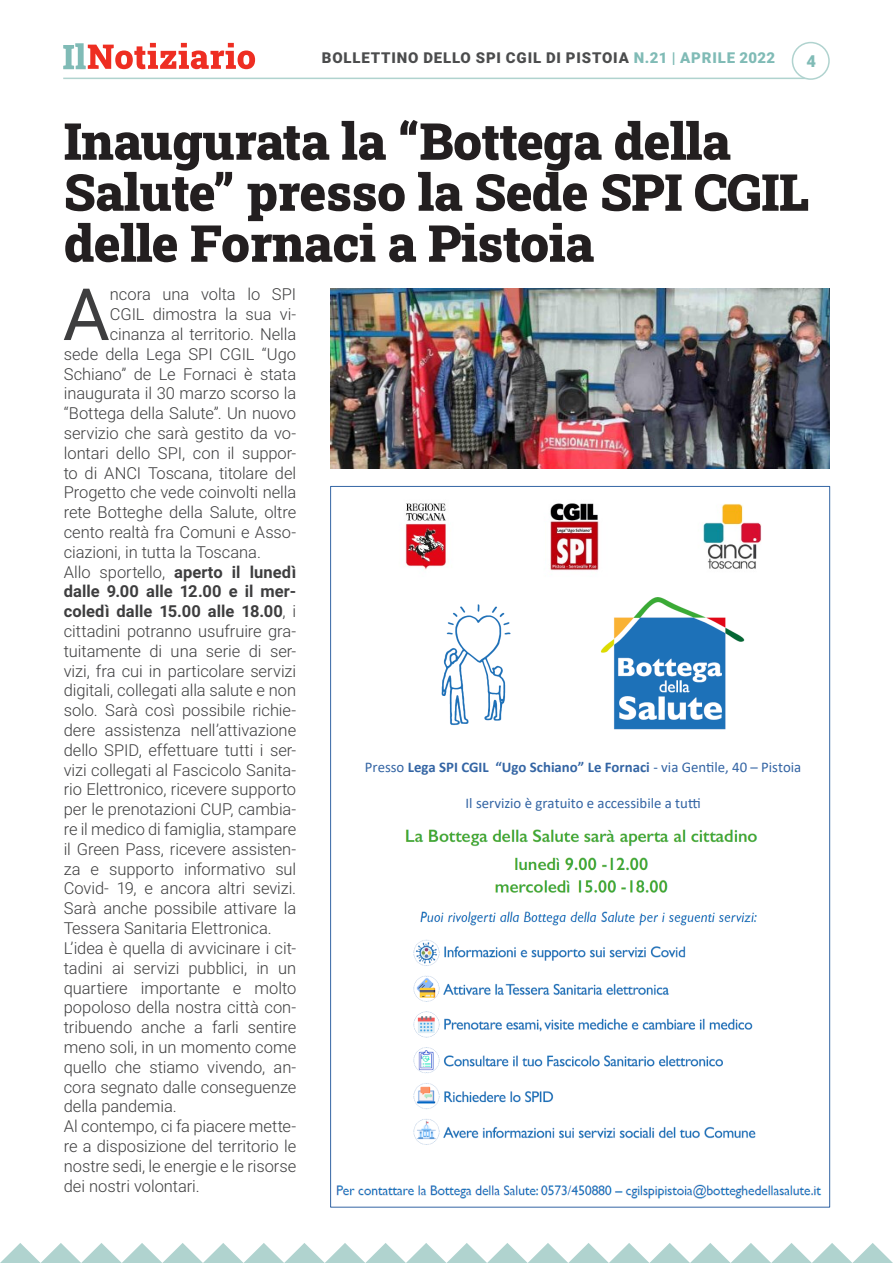
<style>
.page{position:relative;width:893px;height:1263px;background:#fff}
.page>*{position:absolute;margin:0;border:0;box-sizing:border-box;transform-origin:0 0}
.t1{font:72.15px "Roboto";color:#3e3e3f}
.t2{font:900 51px/51px "Roboto Slab";letter-spacing:-.01em;color:#231f20}
.t3{font:300 16.5px "Roboto";letter-spacing:-.005em;color:#3e3e3f}
.t4{font:700 16.5px "Roboto";color:#3e3e3f}
.t5{font:900 16.5px "Roboto";color:#80bbb6}
.t6{font:900 15px "Roboto";letter-spacing:.055em;color:#4b4c4d}
.t7{font:700 14.85px "Calibri";color:#3465a4}
.t8{font:14.85px "Calibri";color:#3465a4}
.s1{color:#80bbb6}
.s2{font-weight:700}
.s3{font-weight:300}
.s4{font-weight:400}
</style>
<div class="page">
<svg style="left:63px;top:43px;width:192px;height:26px"></svg>
<hr style="left:63px;top:78px;width:748px;height:1px;background:#b0d3cf">
<div style="left:792px;top:42px;width:38px;height:38px;border:2px solid #b0d3cf;border-radius:50%"></div>
<svg style="left:330px;top:486px;width:500px;height:722px"></svg>
<img style="left:335px;top:1179px;width:489px;height:22px">
<img style="left:330px;top:288px;width:499px;height:180px">
<svg style="left:0;top:1243px;width:893px;height:20px"></svg>
<p class="t6" style="left:322px;top:47px;width:455px">BOLLETTINO DELLO SPI CGIL DI PISTOIA <span class="s1">N.21 | APRILE 2022</span></p>
<p class="t5" style="left:806px;top:49px;width:11px">4</p>
<h2 class="t2" style="left:64px;top:114px;width:747px">Inaugurata la “Bottega della<br>Salute” presso la Sede SPI CGIL delle Fornaci a Pistoia</h2>
<h1 class="t1" style="left:63px;top:264px;width:49px">A</h1>
<p class="t3" style="left:110px;top:283px;width:188px">ncora una volta lo SPI</p>
<p class="t3" style="left:110px;top:303px;width:188px">CGIL dimostra la sua vi-</p>
<p class="t3" style="left:110px;top:323px;width:188px">cinanza al territorio. Nella</p>
<p class="t3" style="left:64px;top:342px;width:234px">sede della Lega SPI CGIL “Ugo</p>
<p class="t3" style="left:64px;top:362px;width:234px">Schiano” de Le Fornaci è stata</p>
<p class="t3" style="left:64px;top:382px;width:234px">inaugurata il 30 marzo scorso la</p>
<p class="t3" style="left:64px;top:402px;width:234px">“Bottega della Salute”. Un nuovo</p>
<p class="t3" style="left:64px;top:422px;width:234px">servizio che sarà gestito da vo-</p>
<p class="t3" style="left:64px;top:441px;width:234px">lontari dello SPI, con il suppor-</p>
<p class="t3" style="left:64px;top:461px;width:234px">to di ANCI Toscana, titolare del</p>
<p class="t3" style="left:64px;top:481px;width:234px">Progetto che vede coinvolti nella</p>
<p class="t3" style="left:64px;top:501px;width:234px">rete Botteghe della Salute, oltre</p>
<p class="t3" style="left:64px;top:521px;width:234px">cento realtà fra Comuni e Asso-</p>
<p class="t3" style="left:64px;top:540px;width:199px">ciazioni, in tutta la Toscana.</p>
<p class="t3" style="left:64px;top:560px;width:234px">Allo sportello, <span class="s2">aperto il lunedì</span></p>
<p class="t4" style="left:64px;top:580px;width:234px">dalle 9.00 alle 12.00 e il mer-</p>
<p class="t4" style="left:64px;top:600px;width:234px">coledì dalle 15.00 alle 18.00<span class="s3">, i</span></p>
<p class="t3" style="left:64px;top:620px;width:234px">cittadini potranno usufruire gra-</p>
<p class="t3" style="left:64px;top:639px;width:234px">tuitamente di una serie di ser-</p>
<p class="t3" style="left:64px;top:659px;width:234px">vizi, fra cui in particolare servizi</p>
<p class="t3" style="left:64px;top:679px;width:234px">digitali, collegati alla salute e non</p>
<p class="t3" style="left:64px;top:699px;width:234px">solo. Sarà così possibile richie-</p>
<p class="t3" style="left:64px;top:719px;width:234px">dere assistenza nell’attivazione</p>
<p class="t3" style="left:64px;top:738px;width:234px">dello SPID, effettuare tutti i ser-</p>
<p class="t3" style="left:64px;top:758px;width:234px">vizi collegati al Fascicolo Sanita-</p>
<p class="t3" style="left:64px;top:778px;width:234px">rio Elettronico, ricevere supporto</p>
<p class="t3" style="left:64px;top:798px;width:234px">per le prenotazioni CUP, cambia-</p>
<p class="t3" style="left:64px;top:818px;width:234px">re il medico di famiglia, stampare</p>
<p class="t3" style="left:64px;top:837px;width:234px">il Green Pass, ricevere assisten-</p>
<p class="t3" style="left:64px;top:857px;width:234px">za e supporto informativo sul</p>
<p class="t3" style="left:64px;top:877px;width:234px">Covid- 19, e ancora altri sevizi.</p>
<p class="t3" style="left:64px;top:897px;width:234px">Sarà anche possibile attivare la</p>
<p class="t3" style="left:64px;top:917px;width:210px">Tessera Sanitaria Elettronica.</p>
<p class="t3" style="left:64px;top:936px;width:234px">L’idea è quella di avvicinare i cit-</p>
<p class="t3" style="left:64px;top:956px;width:234px">tadini ai servizi pubblici, in un</p>
<p class="t3" style="left:64px;top:976px;width:234px">quartiere importante e molto</p>
<p class="t3" style="left:64px;top:996px;width:234px">popoloso della nostra città con-</p>
<p class="t3" style="left:64px;top:1016px;width:234px">tribuendo anche a farli sentire</p>
<p class="t3" style="left:64px;top:1035px;width:234px">meno soli, in un momento come</p>
<p class="t3" style="left:64px;top:1055px;width:234px">quello che stiamo vivendo, an-</p>
<p class="t3" style="left:64px;top:1075px;width:234px">cora segnato dalle conseguenze</p>
<p class="t3" style="left:64px;top:1095px;width:115px">della pandemia.</p>
<p class="t3" style="left:64px;top:1115px;width:234px">Al contempo, ci fa piacere mette-</p>
<p class="t3" style="left:64px;top:1134px;width:234px">re a disposizione del territorio le</p>
<p class="t3" style="left:64px;top:1154px;width:234px">nostre sedi, le energie e le risorse</p>
<p class="t3" style="left:64px;top:1174px;width:138px">dei nostri volontari.</p>
<p class="t7" style="left:365px;top:762px;width:438px"><span class="s4">Presso</span> Lega SPI CGIL “Ugo Schiano” Le Fornaci <span class="s4">- via Gentile, 40 – Pistoia</span></p>
<p class="t8" style="left:466px;top:798px;width:237px">Il servizio è gratuito e accessibile a tutti</p>
</div>
